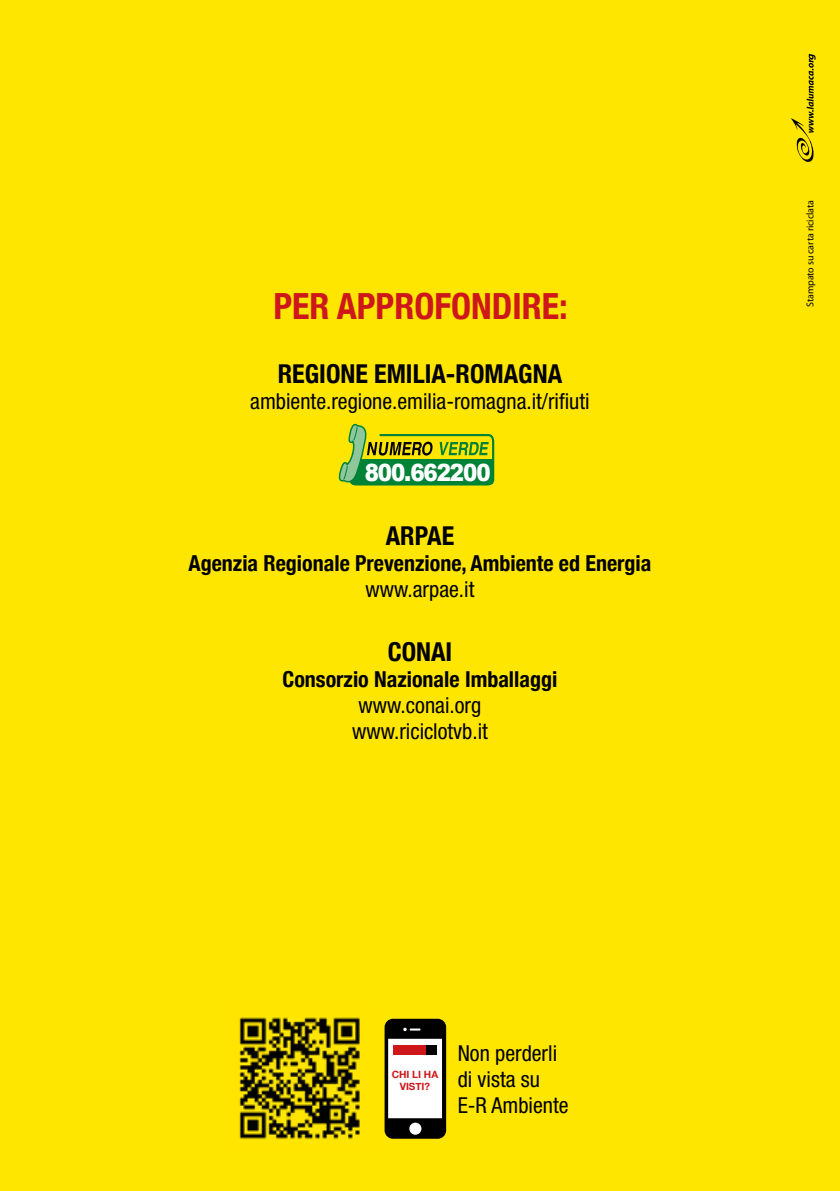
<style>
.page{position:relative;width:840px;height:1191px;background:#fff}
.page>*{position:absolute;margin:0;border:0;box-sizing:border-box;transform-origin:0 0}
.t1{font:700 condensed 36px "Helvetica Neue";color:#cd171a}
.t2{font:700 condensed 26px "Helvetica Neue";color:#000}
.t3{font:900 23.8px "Arial";letter-spacing:-.05em;color:#fff;scale:.9 1}
.t4{font:condensed 22px/26px "Helvetica Neue LT Std";color:#000}
.t5{font:700 condensed 22px "Helvetica Neue";color:#000}
.t6{font:10px "Myriad Pro";letter-spacing:-.01em;color:#000}
.t7{font:700 10px/12px "Helvetica Neue";color:#cd171a;text-align:center}
</style>
<div class="page">
<div style="left:0;top:0;width:839px;height:1191px;background:#ffe600"></div>
<img style="left:239px;top:1017px;width:121px;height:123px">
<svg style="left:384px;top:1018px;width:62px;height:120px;background:#979590"></svg>
<svg style="left:338px;top:423px;width:157px;height:63px"></svg>
<div style="left:393px;top:1045px;width:32px;height:9px;background:#cd171a"></div>
<div style="left:426px;top:1045px;width:10px;height:9px;background:#000"></div>
<svg style="left:790px;top:54px;width:25px;height:108px"></svg>
<h1 class="t1" style="left:273px;top:276px;width:296px">PER APPROFONDIRE:</h1>
<p class="t2" style="left:278px;top:352px;width:285px">REGIONE EMILIA-ROMAGNA</p>
<p class="t4" style="left:250px;top:388px;width:341px">ambiente.regione.emilia-romagna.it/rifiuti</p>
<p class="t3" style="left:364px;top:455px;width:141px">800.662200</p>
<p class="t2" style="left:385px;top:514px;width:70px">ARPAE</p>
<p class="t5" style="left:188px;top:544px;width:464px">Agenzia Regionale Prevenzione, Ambiente ed Energia</p>
<p class="t4" style="left:365px;top:576px;width:110px">www.arpae.it</p>
<p class="t2" style="left:387px;top:630px;width:66px">CONAI</p>
<p class="t5" style="left:282px;top:660px;width:276px">Consorzio Nazionale Imballaggi</p>
<p class="t4" style="left:352px;top:692px;width:137px">www.conai.org www.riciclotvb.it</p>
<p class="t7" style="left:391px;top:1069px;width:48px">CHI LI HA<br>VISTI?</p>
<p class="t4" style="left:457px;top:1040px;width:112px">Non perderli di vista su<br>E-R Ambiente</p>
<p class="t6" style="left:803px;top:307px;width:108px;rotate:-90deg">Stampato su carta riciclata</p>
</div>
